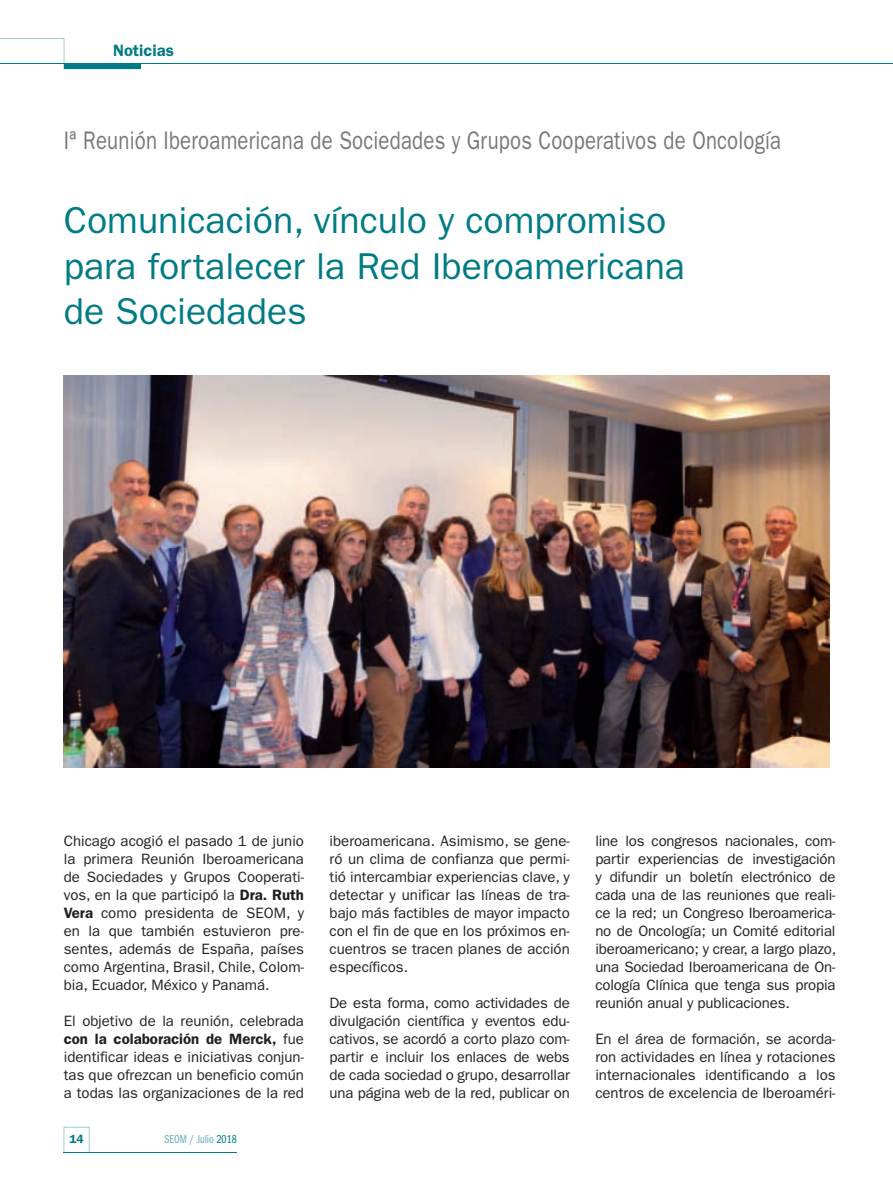
<style>
.page{position:relative;width:893px;height:1191px;background:#fff}
.page>*{position:absolute;margin:0;border:0;box-sizing:border-box;transform-origin:0 0}
.t1{font:37.5px/45px "ITC Franklin Gothic Std";color:#007b85}
.t2{font:25.5px "ITC Franklin Gothic Std";letter-spacing:.01em;color:#76787b;scale:.8 1}
.t3{font:600 16.5px "ITC Franklin Gothic Std";color:#007b85}
.t4{font:15px/18px "ITC Franklin Gothic Std";color:#231f20;text-align:justify}
.t5{font:12px "ITC Franklin Gothic Std Bk Cp";color:#64afb8}
.t6{font:600 12px "ITC Franklin Gothic Std";color:#007b85}
.s1{font-weight:600}
.s2{color:#007b85}
</style>
<div class="page">
<svg style="left:64px;top:1126px;width:25px;height:26px"></svg>
<hr style="left:0;top:63px;width:893px;height:1px;background:#007b85">
<hr style="left:64px;top:1152px;width:173px;height:1px;background:#007b85">
<svg style="left:0;top:38px;width:141px;height:31px"></svg>
<img style="left:64px;top:375px;width:765px;height:393px">
<p class="t3" style="left:113px;top:41px;width:62px">Noticias</p>
<h2 class="t2" style="left:64px;top:126px;width:898px">Iª Reunión Iberoamericana de Sociedades y Grupos Cooperativos de Oncología</h2>
<h1 class="t1" style="left:64px;top:198px;width:623px">Comunicación, vínculo y compromiso para fortalecer la Red Iberoamericana de Sociedades</h1>
<p class="t4" style="left:64px;top:832px;width:242px">Chicago acogió el pasado 1 de junio la primera Reunión Iberoamericana de Sociedades y Grupos Cooperati&shy;vos, en la que participó la <span class="s1">Dra. Ruth Vera</span> como presidenta de SEOM, y en la que también estuvieron pre&shy;sentes, además de España, países como Argentina, Brasil, Chile, Colom&shy;bia, Ecuador, México y Panamá.</p>
<p class="t4" style="left:64px;top:1012px;width:242px">El objetivo de la reunión, celebrada <span class="s1">con la colaboración de Merck,</span> fue identificar ideas e iniciativas conjun&shy;tas que ofrezcan un beneficio común a todas las organizaciones de la red</p>
<p class="t6" style="left:69px;top:1132px;width:16px">14</p>
<p class="t5" style="left:165px;top:1132px;width:74px">SEOM / Julio <span class="s2">2018</span></p>
<p class="t4" style="left:330px;top:832px;width:242px">iberoamericana. Asimismo, se gene&shy;ró un clima de confianza que permi&shy;tió intercambiar experiencias clave, y detectar y unificar las líneas de tra&shy;bajo más factibles de mayor impacto con el fin de que en los próximos en&shy;cuentros se tracen planes de acción específicos.</p>
<p class="t4" style="left:330px;top:994px;width:242px">De esta forma, como actividades de divulgación científica y eventos edu&shy;cativos, se acordó a corto plazo com&shy;partir e incluir los enlaces de webs de cada sociedad o grupo, desarrollar una página web de la red, publicar on</p>
<p class="t4" style="left:595px;top:832px;width:242px">line los congresos nacionales, com&shy;partir experiencias de investigación y difundir un boletín electrónico de cada una de las reuniones que reali&shy;ce la red; un Congreso Iberoamerica&shy;no de Oncología; un Comité editorial iberoamericano; y crear, a largo plazo, una Sociedad Iberoamericana de On&shy;cología Clínica que tenga sus propia reunión anual y publicaciones.</p>
<p class="t4" style="left:595px;top:1030px;width:242px">En el área de formación, se acorda&shy;ron actividades en línea y rotaciones internacionales identificando a los centros de excelencia de Iberoaméri-</p>
</div>
